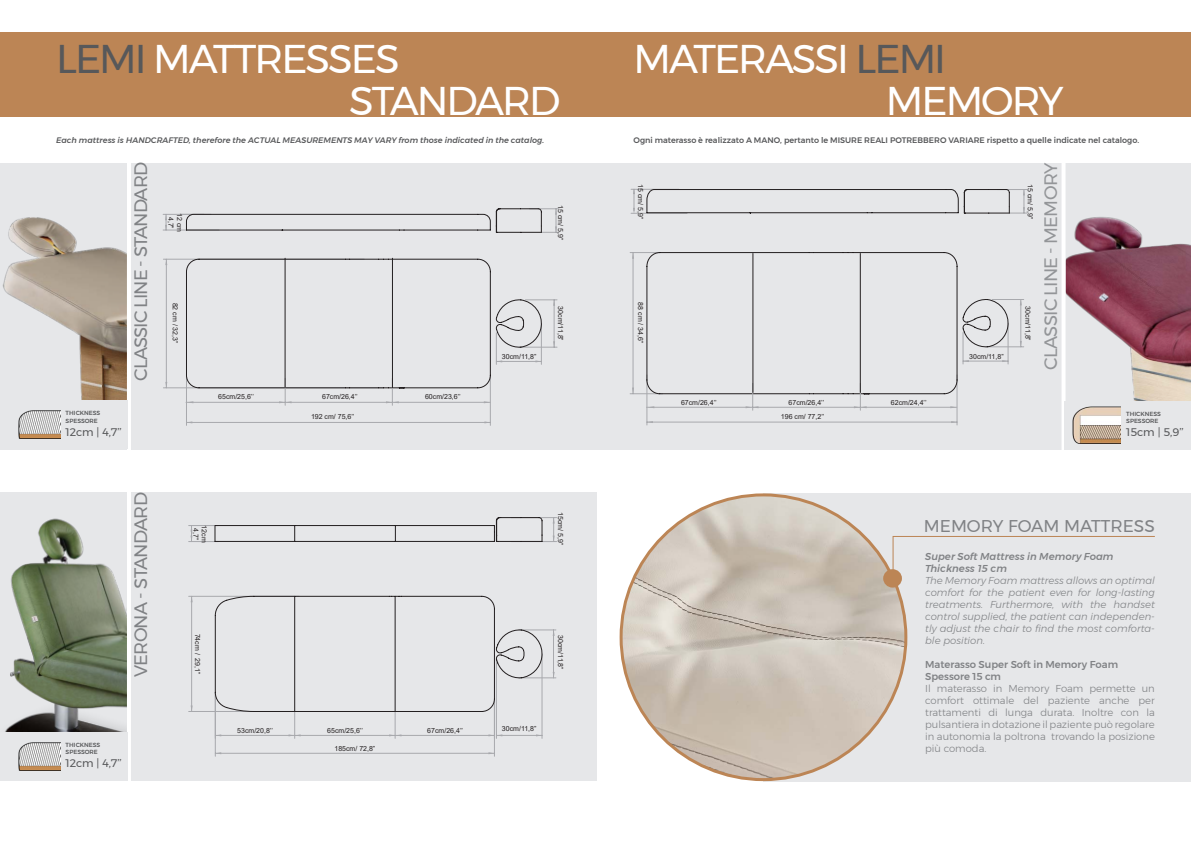
<style>
.page{position:relative;width:1191px;height:842px;background:#fff}
.page>*{position:absolute;margin:0;border:0;box-sizing:border-box;transform-origin:0 0}
.t1{font:40px "Montserrat";letter-spacing:-.05em;color:#fff}
.t2{font:18px "Montserrat";letter-spacing:-.05em;color:#808285}
.t3{font:18px "Montserrat";letter-spacing:-.04em;color:#939598}
.TitoloFotine{font:17px "Montserrat";color:#808285}
.t4{font:11px "Montserrat";color:#57585a}
.TitoloFotine-2{font:italic 300 10px/12px "Montserrat";color:#808285;text-align:justify}
.TitoloFotine-3{font:300 10px/12px "Montserrat";color:#808285;text-align:justify}
.TitoloFotine-4{font:italic 500 10px/12px "Montserrat";color:#808285}
.TitoloFotine-5{font:500 10px/12px "Montserrat";color:#808285}
.t5{font:500 8px "Montserrat";color:#57585a}
.t6{font:italic 500 8px "Montserrat";color:#57585a}
.t7{font:7px "Arial";color:#231f20}
.t8{font:500 5.9px "Montserrat";color:#57585a}
.s1{color:#57585a}
</style>
<div class="page">
<div style="left:0;top:492px;width:596px;height:289px;background:#e6e7e9"></div>
<div style="left:763px;top:493px;width:428px;height:289px;background:#e6e7e9"></div>
<div style="left:0;top:163px;width:1191px;height:286px;background:#e6e7e9"></div>
<img style="left:5px;top:518px;width:122px;height:214px">
<img style="left:2px;top:217px;width:125px;height:183px">
<img style="left:1065px;top:171px;width:126px;height:230px">
<div style="left:0;top:33px;width:1191px;height:84px;background:#bc8555"></div>
<svg style="left:1061px;top:163px;width:4px;height:287px"></svg>
<hr style="left:127px;top:126px;width:4px;height:669px;background:#fff">
<hr style="left:163px;top:387px;width:221px;height:1px;background:#a8a9ad">
<hr style="left:163px;top:259px;width:201px;height:1px;background:#a8a9ad">
<hr style="left:166px;top:259px;width:1px;height:129px;background:#a8a9ad">
<hr style="left:186px;top:375px;width:1px;height:50px;background:#a8a9ad">
<hr style="left:490px;top:375px;width:1px;height:50px;background:#a8a9ad">
<hr style="left:186px;top:422px;width:304px;height:1px;background:#a8a9ad">
<hr style="left:163px;top:230px;width:56px;height:1px;background:#a8a9ad">
<hr style="left:163px;top:214px;width:48px;height:1px;background:#a8a9ad">
<svg style="left:165px;top:215px;width:2px;height:16px"></svg>
<hr style="left:541px;top:323px;width:1px;height:41px;background:#a8a9ad">
<hr style="left:496px;top:361px;width:45px;height:1px;background:#a8a9ad">
<hr style="left:519px;top:347px;width:38px;height:1px;background:#a8a9ad">
<hr style="left:525px;top:300px;width:32px;height:1px;background:#a8a9ad">
<hr style="left:554px;top:300px;width:1px;height:47px;background:#a8a9ad">
<svg style="left:497px;top:299px;width:46px;height:49px"></svg>
<svg style="left:186px;top:257px;width:311px;height:132px"></svg>
<svg style="left:181px;top:208px;width:378px;height:25px"></svg>
<hr style="left:631px;top:213px;width:56px;height:1px;background:#a8a9ad">
<hr style="left:631px;top:189px;width:48px;height:1px;background:#a8a9ad">
<svg style="left:633px;top:188px;width:2px;height:26px"></svg>
<hr style="left:630px;top:393px;width:32px;height:1px;background:#a8a9ad">
<hr style="left:630px;top:252px;width:30px;height:1px;background:#a8a9ad">
<hr style="left:633px;top:253px;width:1px;height:141px;background:#a8a9ad">
<hr style="left:646px;top:375px;width:1px;height:50px;background:#a8a9ad">
<hr style="left:956px;top:375px;width:1px;height:50px;background:#a8a9ad">
<hr style="left:647px;top:422px;width:310px;height:1px;background:#a8a9ad">
<hr style="left:962px;top:332px;width:1px;height:32px;background:#a8a9ad">
<hr style="left:1007px;top:323px;width:1px;height:41px;background:#a8a9ad">
<hr style="left:963px;top:361px;width:45px;height:1px;background:#a8a9ad">
<hr style="left:986px;top:346px;width:37px;height:1px;background:#a8a9ad">
<hr style="left:992px;top:299px;width:31px;height:1px;background:#a8a9ad">
<hr style="left:1020px;top:299px;width:1px;height:48px;background:#a8a9ad">
<svg style="left:1010px;top:189px;width:17px;height:25px"></svg>
<svg style="left:646px;top:189px;width:364px;height:159px"></svg>
<svg style="left:646px;top:252px;width:312px;height:143px"></svg>
<hr style="left:215px;top:735px;width:79px;height:1px;background:#a8a9ad">
<svg style="left:288px;top:712px;width:13px;height:26px"></svg>
<hr style="left:295px;top:735px;width:100px;height:1px;background:#a8a9ad">
<svg style="left:386px;top:378px;width:13px;height:27px"></svg>
<svg style="left:279px;top:378px;width:12px;height:27px"></svg>
<hr style="left:186px;top:402px;width:304px;height:1px;background:#a8a9ad">
<svg style="left:854px;top:383px;width:12px;height:27px"></svg>
<svg style="left:745px;top:383px;width:13px;height:27px"></svg>
<hr style="left:646px;top:407px;width:310px;height:1px;background:#a8a9ad">
<svg style="left:389px;top:712px;width:12px;height:26px"></svg>
<hr style="left:395px;top:735px;width:99px;height:1px;background:#a8a9ad">
<hr style="left:496px;top:659px;width:1px;height:79px;background:#a8a9ad">
<hr style="left:542px;top:654px;width:1px;height:84px;background:#a8a9ad">
<hr style="left:496px;top:735px;width:46px;height:1px;background:#a8a9ad">
<hr style="left:519px;top:677px;width:37px;height:1px;background:#a8a9ad">
<hr style="left:519px;top:630px;width:37px;height:1px;background:#a8a9ad">
<hr style="left:553px;top:630px;width:1px;height:48px;background:#a8a9ad">
<hr style="left:511px;top:541px;width:45px;height:1px;background:#a8a9ad">
<hr style="left:511px;top:517px;width:45px;height:1px;background:#a8a9ad">
<svg style="left:552px;top:518px;width:2px;height:23px"></svg>
<svg style="left:189px;top:525px;width:26px;height:17px"></svg>
<hr style="left:189px;top:711px;width:110px;height:1px;background:#a8a9ad">
<hr style="left:189px;top:596px;width:110px;height:1px;background:#a8a9ad">
<hr style="left:191px;top:596px;width:1px;height:115px;background:#a8a9ad">
<hr style="left:494px;top:699px;width:1px;height:57px;background:#a8a9ad">
<hr style="left:215px;top:692px;width:1px;height:64px;background:#a8a9ad">
<hr style="left:215px;top:753px;width:279px;height:1px;background:#a8a9ad">
<svg style="left:215px;top:517px;width:328px;height:195px"></svg>
<img style="left:621px;top:495px;width:285px;height:285px;border-radius:142px">
<div style="left:883px;top:569px;width:19px;height:19px;background:#bc8555;border-radius:50%"></div>
<svg style="left:892px;top:536px;width:263px;height:36px"></svg>
<hr style="left:392px;top:258px;width:1px;height:130px;background:#231f20">
<hr style="left:860px;top:253px;width:1px;height:139px;background:#231f20">
<hr style="left:285px;top:258px;width:1px;height:130px;background:#231f20">
<hr style="left:752px;top:253px;width:1px;height:139px;background:#231f20">
<div style="left:1064px;top:401px;width:127px;height:48px;background:#e6e7e9"></div>
<img style="left:1072px;top:406px;width:49px;height:38px">
<img style="left:18px;top:410px;width:42px;height:29px">
<img style="left:18px;top:742px;width:42px;height:29px">
<p class="t1" style="left:56px;top:28px;width:345px"><span class="s1">LEMI</span> MATTRESSES</p>
<p class="t1" style="left:349px;top:70px;width:213px">STANDARD</p>
<p class="t1" style="left:886px;top:70px;width:179px">MEMORY</p>
<p class="t1" style="left:633px;top:28px;width:314px">MATERASSI <span class="s1">LEMI</span></p>
<p class="t6" style="left:56px;top:134px;width:489px">Each mattress is HANDCRAFTED, therefore the ACTUAL MEASUREMENTS MAY VARY from those indicated in the catalog.</p>
<p class="t5" style="left:633px;top:134px;width:507px">Ogni materasso è realizzato A MANO, pertanto le MISURE REALI POTREBBERO VARIARE rispetto a quelle indicate nel catalogo.</p>
<p class="t2" style="left:127px;top:380px;width:220px;rotate:-90deg">CLASSIC LINE - STANDARD</p>
<p class="t7" style="left:176px;top:217px;width:14px;rotate:90deg">4,7”</p>
<p class="t7" style="left:565px;top:205px;width:37px;rotate:90deg">15 cm/ 5,9”</p>
<p class="t7" style="left:184px;top:213px;width:21px;rotate:90deg">12 cm</p>
<p class="t7" style="left:180px;top:302px;width:42px;rotate:90deg">82 cm / 32,3”</p>
<p class="t7" style="left:502px;top:351px;width:36px">30cm/11,8”</p>
<p class="t7" style="left:565px;top:306px;width:36px;rotate:90deg">30cm/11,8”</p>
<p class="t7" style="left:645px;top:184px;width:37px;rotate:90deg">15 cm/ 5,9”</p>
<p class="t7" style="left:645px;top:302px;width:42px;rotate:90deg">88 cm / 34,6”</p>
<p class="t7" style="left:969px;top:351px;width:36px">30cm/11,8”</p>
<p class="t7" style="left:1035px;top:184px;width:37px;rotate:90deg">15 cm/ 5,9”</p>
<p class="t7" style="left:1032px;top:306px;width:36px;rotate:90deg">30cm/11,8”</p>
<p class="t3" style="left:1036px;top:370px;width:208px;rotate:-90deg">CLASSIC LINE - MEMORY</p>
<p class="t7" style="left:218px;top:392px;width:37px">65cm/25,6’’</p>
<p class="t7" style="left:322px;top:392px;width:37px">67cm/26,4’’</p>
<p class="t7" style="left:425px;top:392px;width:37px">60cm/23,6’’</p>
<p class="t7" style="left:681px;top:397px;width:37px">67cm/26,4’’</p>
<p class="t7" style="left:788px;top:397px;width:37px">67cm/26,4’’</p>
<p class="t7" style="left:891px;top:397px;width:37px">62cm/24,4’’</p>
<p class="t8" style="left:66px;top:409px;width:36px">THICKNESS</p>
<p class="t8" style="left:66px;top:416px;width:34px">SPESSORE</p>
<p class="t7" style="left:311px;top:412px;width:45px">192 cm/ 75,6’’</p>
<p class="t7" style="left:781px;top:412px;width:45px">196 cm/ 77,2’’</p>
<p class="t8" style="left:1126px;top:409px;width:36px">THICKNESS</p>
<p class="t8" style="left:1126px;top:416px;width:34px">SPESSORE</p>
<p class="t4" style="left:66px;top:423px;width:58px">12cm | 4,7’’</p>
<p class="t4" style="left:1126px;top:424px;width:59px">15cm | 5,9’’</p>
<p class="t8" style="left:66px;top:740px;width:36px">THICKNESS</p>
<p class="t8" style="left:66px;top:748px;width:34px">SPESSORE</p>
<p class="t2" style="left:127px;top:677px;width:186px;rotate:-90deg">VERONA - STANDARD</p>
<p class="t7" style="left:201px;top:528px;width:14px;rotate:90deg">4,7”</p>
<p class="t7" style="left:209px;top:525px;width:19px;rotate:90deg">12cm</p>
<p class="t7" style="left:202px;top:633px;width:42px;rotate:90deg">74cm / 29,1”</p>
<p class="t7" style="left:237px;top:725px;width:37px">53cm/20,8’’</p>
<p class="t7" style="left:327px;top:725px;width:37px">65cm/25,6’’</p>
<p class="t7" style="left:334px;top:743px;width:42px">185cm/ 72,8”</p>
<p class="t7" style="left:427px;top:725px;width:37px">67cm/26,4’’</p>
<p class="t7" style="left:565px;top:512px;width:35px;rotate:90deg">15cm/ 5,9”</p>
<p class="t7" style="left:565px;top:635px;width:36px;rotate:90deg">30cm/11,8”</p>
<p class="t7" style="left:502px;top:724px;width:36px">30cm/11,8”</p>
<p class="TitoloFotine" style="left:924px;top:513px;width:232px">MEMORY FOAM MATTRESS</p>
<p class="TitoloFotine-4" style="left:925px;top:550px;width:190px">Super Soft Mattress in Memory Foam<br>Thickness 15 cm</p>
<p class="TitoloFotine-2" style="left:925px;top:574px;width:231px">The Memory Foam mattress allows an optimal comfort for the patient even for long-lasting treatments. Furthermore, with the handset control supplied, the patient can independen&shy;tly adjust the chair to find the most comforta&shy;ble position.</p>
<p class="TitoloFotine-5" style="left:925px;top:658px;width:194px">Materasso Super Soft in Memory Foam<br>Spessore 15 cm</p>
<p class="TitoloFotine-3" style="left:925px;top:682px;width:231px">Il materasso in Memory Foam permette un comfort ottimale del paziente anche per trattamenti di lunga durata. Inoltre con la pulsantiera in dotazione il paziente può regolare in autonomia la poltrona trovando la posizione più comoda.</p>
<p class="t4" style="left:66px;top:755px;width:58px">12cm | 4,7’’</p>
</div>
